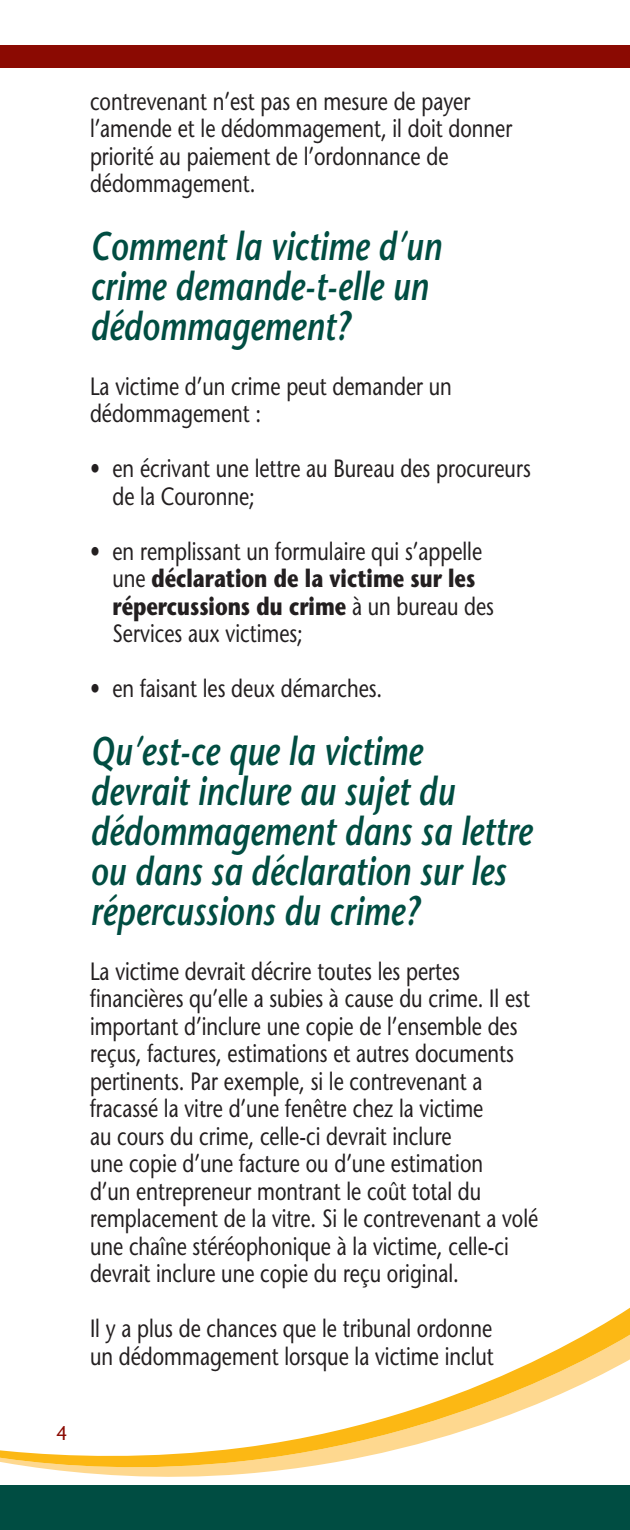
<style>
.page{position:relative;width:630px;height:1530px;background:#fff}
.page>*{position:absolute;margin:0;border:0;box-sizing:border-box;transform-origin:0 0}
.Inside_Head_1{font:italic 600 40px/40px "Stone Sans";color:#004d42;scale:.8 1}
.Body_Text{font:25px/27.5px "Stone Sans";color:#231f20;scale:.8 1}
.Body_Bullets{font:25px/27.5px "Stone Sans";color:#231f20;scale:.8 1}
.t1{font:20px "Stone Sans";color:#8b0a02;scale:.95 1}
.s1{font-weight:700}
</style>
<div class="page">
<div style="left:0;top:45px;width:630px;height:23px;background:#8b0a02"></div>
<svg style="left:0;top:1308px;width:629px;height:169px"></svg>
<div style="left:0;top:1485px;width:630px;height:45px;background:#004d42"></div>
<svg style="left:629px;top:1307px;width:1px;height:53px"></svg>
<p class="t1" style="left:57px;top:1420px;width:13px">4</p>
<p class="Body_Text" style="left:90px;top:87px;width:530px">contrevenant n’est pas en mesure de payer l’amende et le dédommagement, il doit donner priorité au paiement de l’ordonnance de dédommagement.</p>
<p class="Inside_Head_1" style="left:90px;top:225px;width:441px">Comment la victime d’un crime demande-t-elle un dédommagement?</p>
<p class="Body_Text" style="left:90px;top:372px;width:454px">La victime d’un crime peut demander un dédommagement :</p>
<p class="Body_Bullets" style="left:112px;top:455px;width:524px;text-indent:-22px">• en écrivant une lettre au Bureau des procureurs de la Couronne;</p>
<p class="Body_Bullets" style="left:112px;top:537px;width:478px;text-indent:-22px">• en remplissant un formulaire qui s’appelle une <span class="s1">déclaration de la victime sur les répercussions du crime</span> à un bureau des Services aux victimes;</p>
<p class="Body_Bullets" style="left:90px;top:675px;width:367px">• en faisant les deux démarches.</p>
<p class="Inside_Head_1" style="left:90px;top:730px;width:554px">Qu’est-ce que la victime<br>devrait inclure au sujet du dédommagement dans sa lettre ou dans sa déclaration sur les répercussions du crime?</p>
<p class="Body_Text" style="left:90px;top:957px;width:562px">La victime devrait décrire toutes les pertes financières qu’elle a subies à cause du crime. Il est important d’inclure une copie de l’ensemble des reçus, factures, estimations et autres documents pertinents. Par exemple, si le contrevenant a fracassé la vitre d’une fenêtre chez la victime<br>au cours du crime, celle-ci devrait inclure<br>une copie d’une facture ou d’une estimation<br>d’un entrepreneur montrant le coût total du remplacement de la vitre. Si le contrevenant a volé une chaîne stéréophonique à la victime, celle-ci devrait inclure une copie du reçu original.</p>
<p class="Body_Text" style="left:90px;top:1315px;width:506px">Il y a plus de chances que le tribunal ordonne un dédommagement lorsque la victime inclut</p>
</div>
